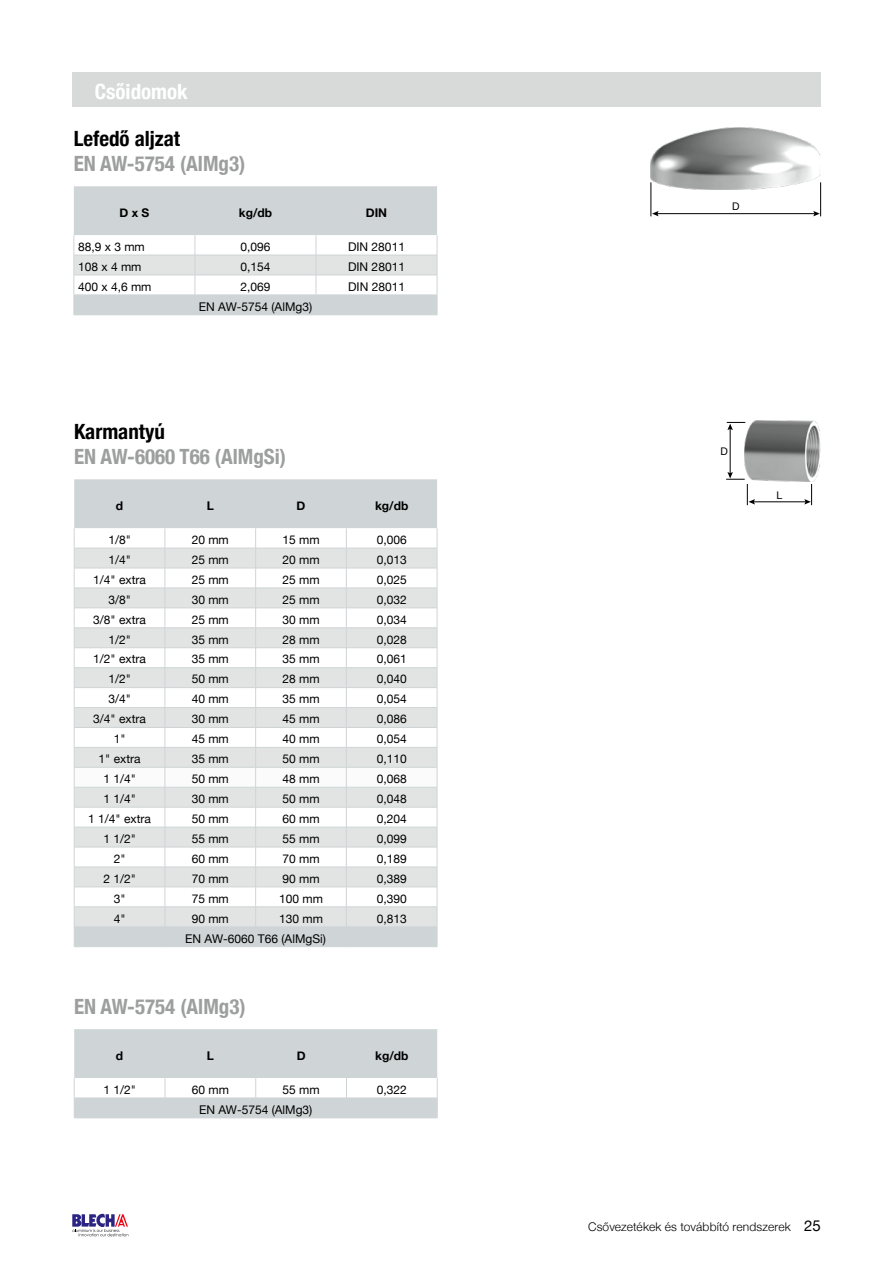
<style>
.page{position:relative;width:893px;height:1263px;background:#fff}
.page>*{position:absolute;margin:0;border:0;box-sizing:border-box;transform-origin:0 0}
.t1{font:700 condensed 21px "Helvetica Neue";color:#9d9e9e}
.t2{font:700 condensed 21px "Helvetica Neue";color:#000}
.t3{font:700 condensed 21px "Helvetica Neue";color:#fff}
.t4{font:12px "Helvetica Neue";color:#000}
.t5{font:300 12px "Helvetica Neue";letter-spacing:.01em;color:#000}
.t6{font:700 12px "Helvetica Neue";color:#000}
.t7{font:10.5px "Helvetica Neue";color:#000}
.s1{font-weight:400;font-size:15px}
</style>
<div class="page">
<svg style="left:72px;top:1214px;width:56px;height:22px"></svg>
<div style="left:72px;top:72px;width:748px;height:34px;background:#d8dada"></div>
<div style="left:74px;top:186px;width:363px;height:49px;background:#cfd4d6"></div>
<svg style="left:74px;top:235px;width:364px;height:80px"></svg>
<hr style="left:74px;top:315px;width:121px;height:1px;background:#cfd4d6">
<hr style="left:195px;top:315px;width:121px;height:1px;background:#cfd4d6">
<hr style="left:316px;top:315px;width:121px;height:1px;background:#cfd4d6">
<div style="left:74px;top:479px;width:363px;height:49px;background:#cfd4d6"></div>
<svg style="left:74px;top:528px;width:364px;height:418px"></svg>
<hr style="left:74px;top:946px;width:91px;height:1px;background:#cfd4d6">
<hr style="left:165px;top:946px;width:91px;height:1px;background:#cfd4d6">
<hr style="left:256px;top:946px;width:90px;height:1px;background:#cfd4d6">
<hr style="left:346px;top:946px;width:91px;height:1px;background:#cfd4d6">
<svg style="left:74px;top:1029px;width:364px;height:89px"></svg>
<hr style="left:74px;top:1117px;width:91px;height:1px;background:#cfd4d6">
<hr style="left:165px;top:1117px;width:91px;height:1px;background:#cfd4d6">
<hr style="left:256px;top:1117px;width:90px;height:1px;background:#cfd4d6">
<hr style="left:346px;top:1117px;width:91px;height:1px;background:#cfd4d6">
<img style="left:651px;top:128px;width:170px;height:62px">
<hr style="left:657px;top:213px;width:158px;height:1px;background:#000">
<svg style="left:652px;top:211px;width:7px;height:5px"></svg>
<svg style="left:813px;top:211px;width:7px;height:5px"></svg>
<hr style="left:651px;top:182px;width:1px;height:34px;background:#000">
<hr style="left:820px;top:182px;width:1px;height:34px;background:#000">
<img style="left:745px;top:420px;width:75px;height:61px">
<hr style="left:753px;top:501px;width:53px;height:1px;background:#000">
<hr style="left:730px;top:427px;width:1px;height:47px;background:#000">
<svg style="left:804px;top:484px;width:8px;height:21px"></svg>
<svg style="left:726px;top:472px;width:29px;height:33px"></svg>
<svg style="left:727px;top:422px;width:18px;height:8px"></svg>
<h1 class="t3" style="left:95px;top:74px;width:94px">Csőidomok</h1>
<h1 class="t2" style="left:74px;top:121px;width:108px">Lefedő aljzat</h1>
<h1 class="t1" style="left:74px;top:146px;width:173px">EN AW-5754 (AlMg3)</h1>
<p class="t6" style="left:119px;top:203px;width:31px">D x S</p>
<p class="t6" style="left:239px;top:203px;width:35px">kg/db</p>
<p class="t6" style="left:366px;top:203px;width:23px">DIN</p>
<p class="t4" style="left:78px;top:238px;width:68px">88,9 x 3 mm</p>
<p class="t4" style="left:240px;top:238px;width:32px">0,096</p>
<p class="t4" style="left:348px;top:238px;width:58px">DIN 28011</p>
<p class="t4" style="left:78px;top:258px;width:65px">108 x 4 mm</p>
<p class="t4" style="left:240px;top:258px;width:32px">0,154</p>
<p class="t4" style="left:348px;top:258px;width:58px">DIN 28011</p>
<p class="t4" style="left:78px;top:278px;width:75px">400 x 4,6 mm</p>
<p class="t4" style="left:240px;top:278px;width:32px">2,069</p>
<p class="t4" style="left:348px;top:278px;width:58px">DIN 28011</p>
<p class="t4" style="left:199px;top:298px;width:115px">EN AW-5754 (AlMg3)</p>
<h1 class="t2" style="left:74px;top:414px;width:92px">Karmantyú</h1>
<h1 class="t1" style="left:74px;top:439px;width:214px">EN AW-6060 T66 (AlMgSi)</h1>
<p class="t6" style="left:116px;top:496px;width:9px">d</p>
<p class="t6" style="left:207px;top:496px;width:9px">L</p>
<p class="t6" style="left:297px;top:496px;width:10px">D</p>
<p class="t6" style="left:375px;top:496px;width:35px">kg/db</p>
<p class="t4" style="left:108px;top:531px;width:24px">1/8"</p>
<p class="t4" style="left:192px;top:531px;width:39px">20 mm</p>
<p class="t4" style="left:282px;top:531px;width:39px">15 mm</p>
<p class="t4" style="left:377px;top:531px;width:32px">0,006</p>
<p class="t4" style="left:108px;top:551px;width:24px">1/4"</p>
<p class="t4" style="left:192px;top:551px;width:39px">25 mm</p>
<p class="t4" style="left:282px;top:551px;width:39px">20 mm</p>
<p class="t4" style="left:377px;top:551px;width:32px">0,013</p>
<p class="t4" style="left:93px;top:571px;width:54px">1/4" extra</p>
<p class="t4" style="left:192px;top:571px;width:39px">25 mm</p>
<p class="t4" style="left:282px;top:571px;width:39px">25 mm</p>
<p class="t4" style="left:377px;top:571px;width:32px">0,025</p>
<p class="t4" style="left:108px;top:591px;width:24px">3/8"</p>
<p class="t4" style="left:192px;top:591px;width:39px">30 mm</p>
<p class="t4" style="left:282px;top:591px;width:39px">25 mm</p>
<p class="t4" style="left:377px;top:591px;width:32px">0,032</p>
<p class="t4" style="left:93px;top:611px;width:54px">3/8" extra</p>
<p class="t4" style="left:192px;top:611px;width:39px">25 mm</p>
<p class="t4" style="left:282px;top:611px;width:39px">30 mm</p>
<p class="t4" style="left:377px;top:611px;width:32px">0,034</p>
<p class="t4" style="left:108px;top:631px;width:24px">1/2"</p>
<p class="t4" style="left:192px;top:631px;width:39px">35 mm</p>
<p class="t4" style="left:282px;top:631px;width:39px">28 mm</p>
<p class="t4" style="left:377px;top:631px;width:32px">0,028</p>
<p class="t4" style="left:93px;top:650px;width:54px">1/2" extra</p>
<p class="t4" style="left:192px;top:650px;width:39px">35 mm</p>
<p class="t4" style="left:282px;top:650px;width:39px">35 mm</p>
<p class="t4" style="left:377px;top:650px;width:32px">0,061</p>
<p class="t4" style="left:108px;top:670px;width:24px">1/2"</p>
<p class="t4" style="left:192px;top:670px;width:39px">50 mm</p>
<p class="t4" style="left:282px;top:670px;width:39px">28 mm</p>
<p class="t4" style="left:377px;top:670px;width:32px">0,040</p>
<p class="t4" style="left:108px;top:690px;width:24px">3/4"</p>
<p class="t4" style="left:192px;top:690px;width:39px">40 mm</p>
<p class="t4" style="left:282px;top:690px;width:39px">35 mm</p>
<p class="t4" style="left:377px;top:690px;width:32px">0,054</p>
<p class="t4" style="left:93px;top:710px;width:54px">3/4" extra</p>
<p class="t4" style="left:192px;top:710px;width:39px">30 mm</p>
<p class="t4" style="left:282px;top:710px;width:39px">45 mm</p>
<p class="t4" style="left:377px;top:710px;width:32px">0,086</p>
<p class="t4" style="left:114px;top:730px;width:13px">1"</p>
<p class="t4" style="left:192px;top:730px;width:39px">45 mm</p>
<p class="t4" style="left:282px;top:730px;width:39px">40 mm</p>
<p class="t4" style="left:377px;top:730px;width:32px">0,054</p>
<p class="t4" style="left:99px;top:750px;width:43px">1" extra</p>
<p class="t4" style="left:192px;top:750px;width:39px">35 mm</p>
<p class="t4" style="left:282px;top:750px;width:39px">50 mm</p>
<p class="t4" style="left:377px;top:750px;width:32px">0,110</p>
<p class="t4" style="left:103px;top:770px;width:34px">1 1/4"</p>
<p class="t4" style="left:192px;top:770px;width:39px">50 mm</p>
<p class="t4" style="left:282px;top:770px;width:39px">48 mm</p>
<p class="t4" style="left:377px;top:770px;width:32px">0,068</p>
<p class="t4" style="left:103px;top:790px;width:34px">1 1/4"</p>
<p class="t4" style="left:192px;top:790px;width:39px">30 mm</p>
<p class="t4" style="left:282px;top:790px;width:39px">50 mm</p>
<p class="t4" style="left:377px;top:790px;width:32px">0,048</p>
<p class="t4" style="left:88px;top:810px;width:64px">1 1/4" extra</p>
<p class="t4" style="left:192px;top:810px;width:39px">50 mm</p>
<p class="t4" style="left:282px;top:810px;width:39px">60 mm</p>
<p class="t4" style="left:377px;top:810px;width:32px">0,204</p>
<p class="t4" style="left:103px;top:830px;width:34px">1 1/2"</p>
<p class="t4" style="left:192px;top:830px;width:39px">55 mm</p>
<p class="t4" style="left:282px;top:830px;width:39px">55 mm</p>
<p class="t4" style="left:377px;top:830px;width:32px">0,099</p>
<p class="t4" style="left:114px;top:850px;width:13px">2"</p>
<p class="t4" style="left:192px;top:850px;width:39px">60 mm</p>
<p class="t4" style="left:282px;top:850px;width:39px">70 mm</p>
<p class="t4" style="left:377px;top:850px;width:32px">0,189</p>
<p class="t4" style="left:103px;top:870px;width:34px">2 1/2"</p>
<p class="t4" style="left:192px;top:870px;width:39px">70 mm</p>
<p class="t4" style="left:282px;top:870px;width:39px">90 mm</p>
<p class="t4" style="left:377px;top:870px;width:32px">0,389</p>
<p class="t4" style="left:114px;top:890px;width:13px">3"</p>
<p class="t4" style="left:192px;top:890px;width:39px">75 mm</p>
<p class="t4" style="left:279px;top:890px;width:45px">100 mm</p>
<p class="t4" style="left:377px;top:890px;width:32px">0,390</p>
<p class="t4" style="left:114px;top:910px;width:13px">4"</p>
<p class="t4" style="left:192px;top:910px;width:39px">90 mm</p>
<p class="t4" style="left:279px;top:910px;width:45px">130 mm</p>
<p class="t4" style="left:377px;top:910px;width:32px">0,813</p>
<p class="t4" style="left:185px;top:929px;width:142px">EN AW-6060 T66 (AlMgSi)</p>
<h1 class="t1" style="left:74px;top:989px;width:173px">EN AW-5754 (AlMg3)</h1>
<p class="t6" style="left:116px;top:1046px;width:9px">d</p>
<p class="t6" style="left:207px;top:1046px;width:9px">L</p>
<p class="t6" style="left:297px;top:1046px;width:10px">D</p>
<p class="t6" style="left:375px;top:1046px;width:35px">kg/db</p>
<p class="t4" style="left:103px;top:1081px;width:34px">1 1/2"</p>
<p class="t4" style="left:192px;top:1081px;width:39px">60 mm</p>
<p class="t4" style="left:283px;top:1081px;width:39px">55 mm</p>
<p class="t4" style="left:377px;top:1081px;width:32px">0,322</p>
<p class="t4" style="left:199px;top:1101px;width:115px">EN AW-5754 (AlMg3)</p>
<p class="t7" style="left:732px;top:199px;width:9px">D</p>
<p class="t7" style="left:720px;top:444px;width:9px">D</p>
<p class="t7" style="left:776px;top:488px;width:7px">L</p>
<p class="t5" style="left:588px;top:1216px;width:234px">Csővezetékek és továbbító rendszerek <span class="s1">25</span></p>
</div>
